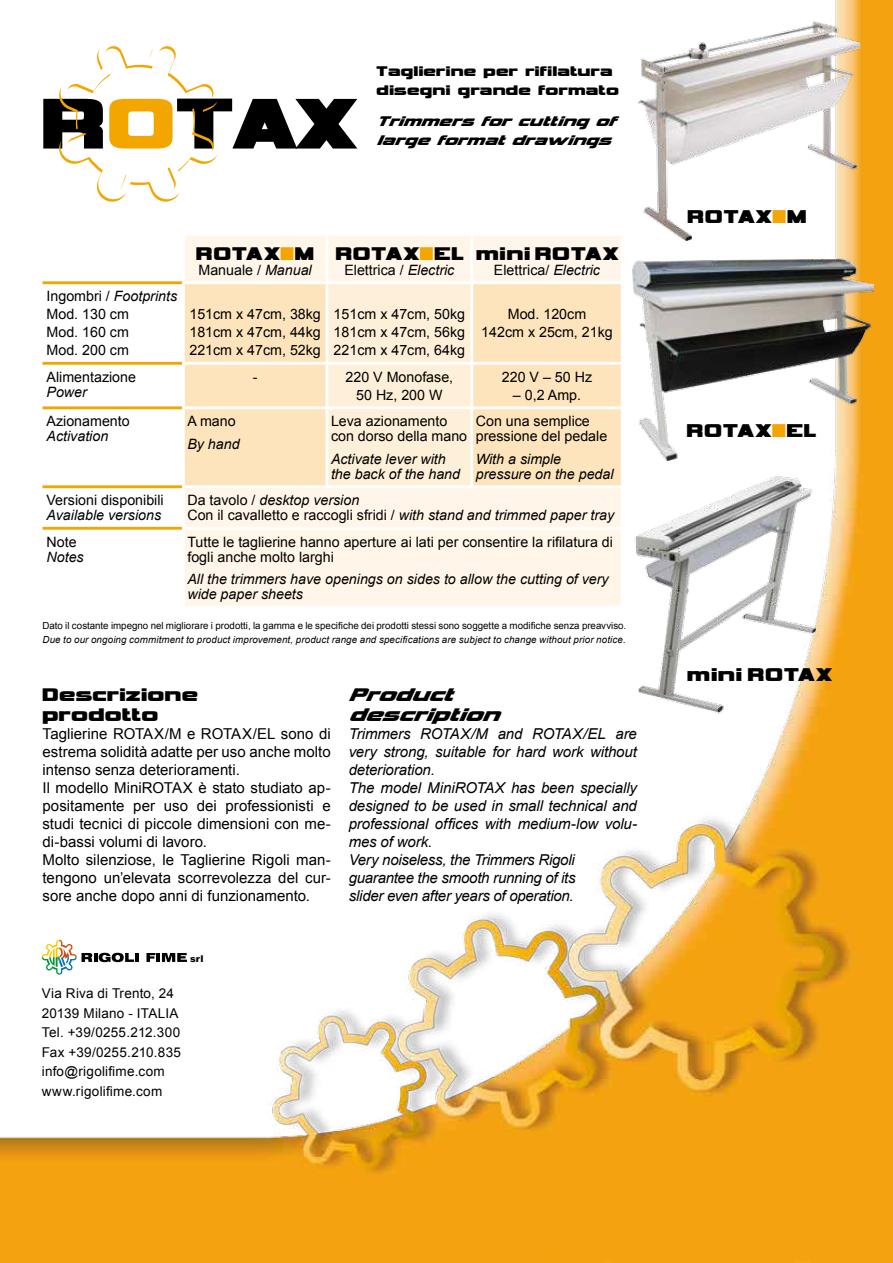
<style>
.page{position:relative;width:893px;height:1263px;background:#fff}
.page>*{position:absolute;margin:0;border:0;box-sizing:border-box;transform-origin:0 0}
.t1{font:100.5px "Vipnagorgialla";color:#000}
.t2{font:25.95px "Vipnagorgialla";letter-spacing:.03em;color:#000}
.t3{font:25.65px "Vipnagorgialla";letter-spacing:.03em;color:#000}
.t4{font:25.5px/19.8px "Vipnagorgialla";letter-spacing:.02em;color:#000}
.t5{font:italic 25.5px/19.5px "Vipnagorgialla";color:#000}
.t6{font:19.5px/19.5px "Vipnagorgialla";letter-spacing:.02em;color:#000}
.t7{font:italic 19.5px/19.5px "Vipnagorgialla";color:#000}
.t8{font:15px/18px "Arial";letter-spacing:.005em;color:#000}
.t9{font:italic 15px/18px "Arial";letter-spacing:-.01em;color:#000}
.t10{font:14.25px/18px "Arial";color:#000}
.t11{font:italic 14.25px/15px "Arial";color:#000}
.t12{font:13.5px/19.5px "Arial";letter-spacing:.02em;color:#000}
.t13{font:9.75px "Arial";color:#000}
.t14{font:italic 9.75px "Arial";letter-spacing:.015em;color:#000}
.t15{font:900 9.3px "Arial";color:#000}
.s1{color:#f3a600}
.s2{font-style:italic}
.s3{font-style:normal}
</style>
<div class="page">
<img style="left:0;top:0;width:893px;height:1263px">
<div style="left:185px;top:235px;width:436px;height:371px;background:#fff6e9"></div>
<div style="left:185px;top:284px;width:436px;height:201px;background:#fde4bd"></div>
<div style="left:328px;top:284px;width:142px;height:201px;background:#feefd8"></div>
<hr style="left:43px;top:233px;width:140px;height:2px;background:#fff">
<hr style="left:182px;top:235px;width:3px;height:46px;background:#fff">
<hr style="left:182px;top:530px;width:3px;height:76px;background:#fff">
<hr style="left:43px;top:606px;width:140px;height:3px;background:#fff">
<hr style="left:183px;top:233px;width:144px;height:2px;background:#fff">
<hr style="left:327px;top:233px;width:145px;height:2px;background:#fff">
<hr style="left:326px;top:235px;width:2px;height:46px;background:#fff">
<hr style="left:472px;top:233px;width:152px;height:2px;background:#fff">
<hr style="left:470px;top:235px;width:3px;height:46px;background:#fff">
<hr style="left:621px;top:235px;width:3px;height:46px;background:#fff">
<hr style="left:182px;top:281px;width:145px;height:3px;background:#fff">
<hr style="left:327px;top:281px;width:145px;height:3px;background:#fff">
<hr style="left:326px;top:284px;width:2px;height:78px;background:#fff">
<hr style="left:472px;top:281px;width:152px;height:3px;background:#fff">
<hr style="left:470px;top:284px;width:3px;height:78px;background:#fff">
<hr style="left:621px;top:284px;width:3px;height:78px;background:#fff">
<hr style="left:182px;top:362px;width:145px;height:3px;background:#fff">
<hr style="left:327px;top:362px;width:145px;height:3px;background:#fff">
<hr style="left:326px;top:365px;width:2px;height:41px;background:#fff">
<hr style="left:472px;top:362px;width:152px;height:3px;background:#fff">
<hr style="left:470px;top:365px;width:3px;height:41px;background:#fff">
<hr style="left:621px;top:365px;width:3px;height:41px;background:#fff">
<hr style="left:182px;top:406px;width:145px;height:3px;background:#fff">
<hr style="left:327px;top:406px;width:145px;height:3px;background:#fff">
<hr style="left:326px;top:409px;width:2px;height:76px;background:#fff">
<hr style="left:472px;top:406px;width:152px;height:3px;background:#fff">
<hr style="left:470px;top:409px;width:3px;height:76px;background:#fff">
<hr style="left:621px;top:409px;width:3px;height:76px;background:#fff">
<hr style="left:182px;top:485px;width:145px;height:3px;background:#fff">
<hr style="left:327px;top:485px;width:145px;height:3px;background:#fff">
<hr style="left:472px;top:485px;width:152px;height:3px;background:#fff">
<hr style="left:182px;top:527px;width:145px;height:3px;background:#fff">
<hr style="left:327px;top:527px;width:145px;height:3px;background:#fff">
<hr style="left:472px;top:527px;width:152px;height:3px;background:#fff">
<hr style="left:183px;top:606px;width:144px;height:3px;background:#fff">
<hr style="left:327px;top:606px;width:145px;height:3px;background:#fff">
<hr style="left:472px;top:606px;width:152px;height:3px;background:#fff">
<hr style="left:182px;top:284px;width:3px;height:78px;background:#fff">
<hr style="left:182px;top:365px;width:3px;height:41px;background:#fff">
<hr style="left:182px;top:409px;width:3px;height:76px;background:#fff">
<hr style="left:182px;top:488px;width:3px;height:39px;background:#fff">
<hr style="left:43px;top:281px;width:139px;height:3px;background:#f3a600">
<hr style="left:43px;top:362px;width:139px;height:3px;background:#f3a600">
<hr style="left:43px;top:406px;width:139px;height:3px;background:#f3a600">
<hr style="left:43px;top:485px;width:139px;height:3px;background:#f3a600">
<hr style="left:43px;top:527px;width:139px;height:3px;background:#f3a600">
<svg style="left:42px;top:940px;width:97px;height:35px"></svg>
<svg style="left:146px;top:953px;width:41px;height:9px"></svg>
<svg style="left:57px;top:45px;width:161px;height:159px"></svg>
<img style="left:639px;top:21px;width:220px;height:219px">
<img style="left:608px;top:442px;width:235px;height:282px">
<img style="left:633px;top:258px;width:241px;height:202px">
<h1 class="t1" style="left:40px;top:80px;width:316px">R<span class="s1">O</span>TAX</h1>
<h3 class="t6" style="left:377px;top:62px;width:244px">Taglierine per rifilatura disegni grande formato</h3>
<h3 class="t7" style="left:377px;top:112px;width:249px">Trimmersforcuttingof largeformatdrawings</h3>
<h3 class="t3" style="left:196px;top:242px;width:120px">ROTAX<span class="s1">■</span>M</h3>
<p class="t10" style="left:199px;top:261px;width:115px">Manuale / <span class="s2">Manual</span></p>
<h3 class="t3" style="left:335px;top:242px;width:130px">ROTAX<span class="s1">■</span>EL</h3>
<p class="t10" style="left:344px;top:261px;width:112px">Elettrica / <span class="s2">Electric</span></p>
<h3 class="t3" style="left:476px;top:242px;width:144px">mini ROTAX</h3>
<p class="t10" style="left:494px;top:261px;width:108px">Elettrica/ <span class="s2">Electric</span></p>
<p class="t10" style="left:47px;top:287px;width:132px">Ingombri / <span class="s2">Footprints<br></span>Mod. 130 cm<br>Mod. 160 cm<br>Mod. 200 cm</p>
<p class="t10" style="left:189px;top:305px;width:133px;text-align:justify">151cm x 47cm, 38kg 181cm x 47cm, 44kg 221cm x 47cm, 52kg</p>
<p class="t10" style="left:334px;top:305px;width:133px;text-align:justify">151cm x 47cm, 50kg 181cm x 47cm, 56kg 221cm x 47cm, 64kg</p>
<p class="t10" style="left:481px;top:305px;width:133px;text-align:center">Mod. 120cm<br>142cm x 25cm, 21kg</p>
<p class="t10" style="left:47px;top:368px;width:91px">Alimentazione</p>
<p class="t11" style="left:47px;top:384px;width:42px">Power</p>
<p class="t10" style="left:253px;top:368px;width:6px">-</p>
<p class="t10" style="left:345px;top:368px;width:109px;text-align:center">220 V Monofase,<br>50 Hz, 200 W</p>
<p class="t10" style="left:502px;top:368px;width:92px">220 V – 50 Hz</p>
<p class="t10" style="left:513px;top:386px;width:70px">– 0,2 Amp.</p>
<p class="t10" style="left:47px;top:412px;width:85px">Azionamento</p>
<p class="t11" style="left:47px;top:429px;width:63px">Activation</p>
<p class="t10" style="left:187px;top:412px;width:50px">A mano</p>
<p class="t11" style="left:187px;top:436px;width:54px">By hand</p>
<p class="t10" style="left:331px;top:414px;width:138px;line-height:15px">Leva azionamento con dorso della mano</p>
<p class="t11" style="left:331px;top:451px;width:131px">Activate lever with the back of the hand</p>
<p class="t10" style="left:476px;top:414px;width:133px;line-height:15px">Con una semplice pressione del pedale</p>
<p class="t11" style="left:476px;top:451px;width:139px">With a simple pressure on the pedal</p>
<p class="t10" style="left:47px;top:491px;width:119px">Versioni disponibili</p>
<p class="t11" style="left:47px;top:508px;width:116px">Available versions</p>
<p class="t11" style="left:187px;top:493px;width:428px"><span class="s3">Da tavolo /</span> desktop version<br><span class="s3">Con il cavalletto e raccogli sfridi /</span> with stand and trimmed paper tray</p>
<p class="t10" style="left:187px;top:534px;width:427px;line-height:15px">Tutte le taglierine hanno aperture ai lati per consentire la rifilatura di fogli anche molto larghi</p>
<p class="t11" style="left:187px;top:572px;width:423px">All the trimmers have openings on sides to allow the cutting of very wide paper sheets</p>
<p class="t13" style="left:43px;top:620px;width:585px">Dato il costante impegno nel migliorare i prodotti, la gamma e le specifiche dei prodotti stessi sono soggette a modifiche senza preavviso.</p>
<p class="t14" style="left:43px;top:634px;width:585px">Due to our ongoing commitment to product improvement, product range and specifications are subject to change without prior notice.</p>
<p class="t10" style="left:47px;top:533px;width:32px">Note</p>
<p class="t11" style="left:47px;top:549px;width:39px">Notes</p>
<h3 class="t4" style="left:43px;top:686px;width:157px">Descrizione prodotto</h3>
<p class="t8" style="left:43px;top:725px;width:290px">Taglierine ROTAX/M e ROTAX/EL sono di estrema solidità adatte per uso anche molto intenso senza deterioramenti.<br>Il modello MiniROTAX è stato studiato ap&shy;positamente per uso dei professionisti e studi tecnici di piccole dimensioni con me&shy;di-bassi volumi di lavoro.<br>Molto silenziose, le Taglierine Rigoli man&shy;tengono un’elevata scorrevolezza del cur&shy;sore anche dopo anni di funzionamento.</p>
<h3 class="t5" style="left:349px;top:686px;width:163px">Product description</h3>
<p class="t9" style="left:349px;top:724px;width:290px">Trimmers ROTAX/M and ROTAX/EL are very strong, suitable for hard work without deterioration.<br>The model MiniROTAX has been specially designed to be used in small technical and professional offices with medium-low volu&shy;mes of work.<br>Very noiseless, the Trimmers Rigoli guarantee the smooth running of its<br>slider even after years of operation.</p>
<p class="t15" style="left:190px;top:954px;width:15px">srl</p>
<p class="t12" style="left:42px;top:984px;width:141px">Via Riva di Trento, 24<br>20139 Milano - ITALIA<br>Tel. +39/0255.212.300<br>Fax +39/0255.210.835 info@rigolifime.com www.rigolifime.com</p>
<h2 class="t2" style="left:687px;top:206px;width:121px">ROTAX<span class="s1">■</span>M</h2>
<h2 class="t2" style="left:687px;top:419px;width:131px">ROTAX<span class="s1">■</span>EL</h2>
<h2 class="t2" style="left:687px;top:663px;width:146px">mini ROTAX</h2>
</div>
